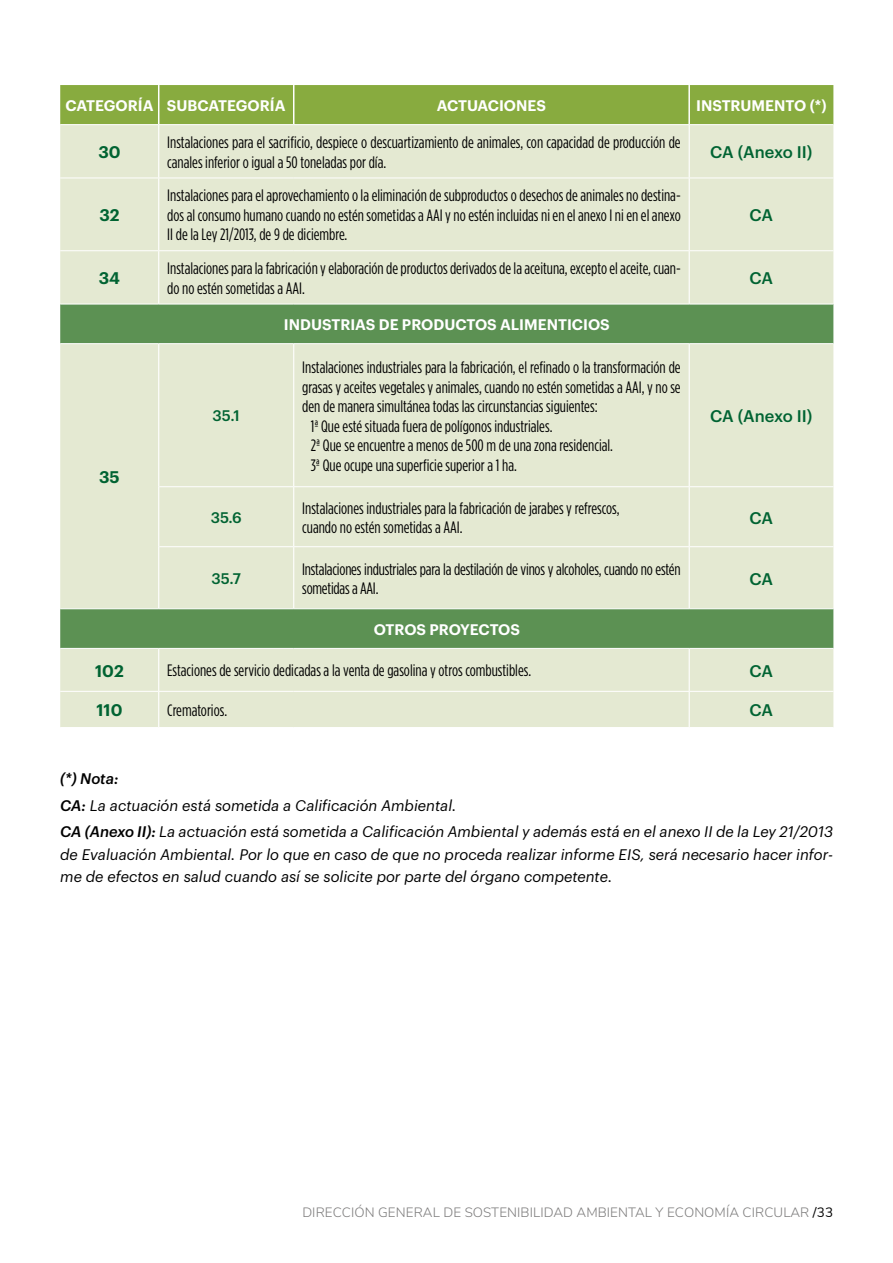
<style>
.page{position:relative;width:893px;height:1263px;background:#fff}
.page>*{position:absolute;margin:0;border:0;box-sizing:border-box;transform-origin:0 0}
.t1{font:16.5px/19.5px "Gotham Condensed";color:#000}
.t2{font:500 16.5px "Graphik";letter-spacing:-.015em;color:#006332}
.t3{font:600 16.5px "Graphik";color:#006332}
.t4{font:italic 15px/26.7px "Graphik";color:#000}
.t5{font:600 15px "Graphik";color:#fff}
.t6{font:500 15px "Graphik";color:#006332}
.t7{font:300 13.5px "Nunito Sans";letter-spacing:.005em;color:#7c7b7b}
.s1{font-weight:500}
.s2{font-weight:400;color:#000}
</style>
<div class="page">
<div style="left:60px;top:85px;width:773px;height:39px;background:#88ab3f"></div>
<div style="left:60px;top:125px;width:773px;height:602px;background:#e4e9d2"></div>
<svg style="left:60px;top:305px;width:773px;height:343px;background:#c5d5b5"></svg>
<hr style="left:158px;top:85px;width:1px;height:39px;background:#fff">
<hr style="left:293px;top:85px;width:1px;height:39px;background:#fff">
<hr style="left:688px;top:85px;width:2px;height:39px;background:#fff">
<hr style="left:60px;top:304px;width:99px;height:1px;background:#fff">
<hr style="left:159px;top:304px;width:135px;height:1px;background:#fff">
<hr style="left:294px;top:304px;width:395px;height:1px;background:#fff">
<hr style="left:689px;top:304px;width:144px;height:1px;background:#fff">
<hr style="left:60px;top:608px;width:99px;height:1px;background:#fff">
<hr style="left:159px;top:608px;width:135px;height:1px;background:#fff">
<hr style="left:294px;top:608px;width:395px;height:1px;background:#fff">
<hr style="left:689px;top:608px;width:144px;height:1px;background:#fff">
<hr style="left:158px;top:125px;width:1px;height:53px;background:#fff">
<hr style="left:689px;top:125px;width:1px;height:53px;background:#fff">
<hr style="left:158px;top:178px;width:1px;height:72px;background:#fff">
<hr style="left:689px;top:178px;width:1px;height:72px;background:#fff">
<hr style="left:158px;top:251px;width:1px;height:53px;background:#fff">
<hr style="left:689px;top:251px;width:1px;height:53px;background:#fff">
<hr style="left:158px;top:344px;width:1px;height:143px;background:#fff">
<hr style="left:293px;top:344px;width:1px;height:142px;background:#fff">
<hr style="left:689px;top:344px;width:1px;height:142px;background:#fff">
<hr style="left:158px;top:487px;width:1px;height:60px;background:#fff">
<hr style="left:293px;top:487px;width:1px;height:59px;background:#fff">
<hr style="left:689px;top:487px;width:1px;height:59px;background:#fff">
<hr style="left:158px;top:547px;width:1px;height:61px;background:#fff">
<hr style="left:293px;top:547px;width:1px;height:61px;background:#fff">
<hr style="left:689px;top:547px;width:1px;height:61px;background:#fff">
<hr style="left:158px;top:649px;width:1px;height:42px;background:#fff">
<hr style="left:689px;top:649px;width:1px;height:42px;background:#fff">
<hr style="left:158px;top:692px;width:1px;height:35px;background:#fff">
<hr style="left:689px;top:692px;width:1px;height:35px;background:#fff">
<hr style="left:60px;top:178px;width:99px;height:1px;background:#fff">
<hr style="left:159px;top:178px;width:135px;height:1px;background:#fff">
<hr style="left:294px;top:178px;width:395px;height:1px;background:#fff">
<hr style="left:689px;top:178px;width:144px;height:1px;background:#fff">
<hr style="left:60px;top:250px;width:99px;height:1px;background:#fff">
<hr style="left:159px;top:250px;width:135px;height:1px;background:#fff">
<hr style="left:294px;top:250px;width:395px;height:1px;background:#fff">
<hr style="left:689px;top:250px;width:144px;height:1px;background:#fff">
<hr style="left:60px;top:343px;width:99px;height:1px;background:#fff">
<hr style="left:159px;top:343px;width:135px;height:1px;background:#fff">
<hr style="left:294px;top:343px;width:395px;height:1px;background:#fff">
<hr style="left:689px;top:343px;width:144px;height:1px;background:#fff">
<hr style="left:159px;top:486px;width:135px;height:1px;background:#fff">
<hr style="left:294px;top:486px;width:395px;height:1px;background:#fff">
<hr style="left:689px;top:486px;width:144px;height:1px;background:#fff">
<hr style="left:159px;top:546px;width:135px;height:1px;background:#fff">
<hr style="left:294px;top:546px;width:395px;height:1px;background:#fff">
<hr style="left:689px;top:546px;width:144px;height:1px;background:#fff">
<hr style="left:60px;top:648px;width:99px;height:1px;background:#fff">
<hr style="left:159px;top:648px;width:135px;height:1px;background:#fff">
<hr style="left:294px;top:648px;width:395px;height:1px;background:#fff">
<hr style="left:689px;top:648px;width:144px;height:1px;background:#fff">
<hr style="left:60px;top:691px;width:99px;height:1px;background:#fff">
<hr style="left:159px;top:691px;width:135px;height:1px;background:#fff">
<hr style="left:294px;top:691px;width:395px;height:1px;background:#fff">
<hr style="left:689px;top:691px;width:144px;height:1px;background:#fff">
<p class="t5" style="left:65px;top:94px;width:222px">CATEGORÍA SUBCATEGORÍA</p>
<p class="t5" style="left:437px;top:94px;width:111px">ACTUACIONES</p>
<p class="t5" style="left:696px;top:94px;width:132px">INSTRUMENTO (*)</p>
<p class="t3" style="left:98px;top:139px;width:24px">30</p>
<p class="t1" style="left:167px;top:132px;width:515px">Instalaciones para el sacrificio, despiece o descuartizamiento de animales, con capacidad de producción de canales inferior o igual a 50 toneladas por día.</p>
<p class="t2" style="left:710px;top:140px;width:104px">CA (Anexo II)</p>
<p class="t3" style="left:99px;top:203px;width:22px">32</p>
<p class="t1" style="left:167px;top:186px;width:515px;text-align:justify">Instalaciones para el aprovechamiento o la eliminación de subproductos o desechos de animales no destina&shy;dos al consumo humano cuando no estén sometidas a AAI y no estén incluidas ni en el anexo I ni en el anexo II de la Ley 21/2013, de 9 de diciembre.</p>
<p class="t2" style="left:749px;top:203px;width:25px">CA</p>
<p class="t3" style="left:99px;top:266px;width:23px">34</p>
<p class="t1" style="left:167px;top:259px;width:515px">Instalaciones para la fabricación y elaboración de productos derivados de la aceituna, excepto el aceite, cuan&shy;do no estén sometidas a AAI.</p>
<p class="t2" style="left:749px;top:266px;width:25px">CA</p>
<p class="t5" style="left:284px;top:313px;width:327px">INDUSTRIAS DE PRODUCTOS ALIMENTICIOS</p>
<p class="t3" style="left:99px;top:464px;width:22px">35</p>
<p class="t6" style="left:213px;top:404px;width:29px">35.1</p>
<p class="t1" style="left:302px;top:357px;width:380px">Instalaciones industriales para la fabricación, el refinado o la transformación de</p>
<p class="t1" style="left:302px;top:377px;width:380px">grasas y aceites vegetales y animales, cuando no estén sometidas a AAI, y no se</p>
<p class="t1" style="left:302px;top:396px;width:297px">den de manera simultánea todas las circunstancias siguientes:</p>
<p class="t1" style="left:311px;top:416px;width:243px">1ª Que esté situada fuera de polígonos industriales.</p>
<p class="t1" style="left:311px;top:435px;width:304px">2ª Que se encuentre a menos de 500 m de una zona residencial.</p>
<p class="t1" style="left:311px;top:455px;width:208px">3ª Que ocupe una superficie superior a 1 ha.</p>
<p class="t2" style="left:710px;top:403px;width:104px">CA (Anexo II)</p>
<p class="t6" style="left:211px;top:506px;width:33px">35.6</p>
<p class="t1" style="left:302px;top:498px;width:319px">Instalaciones industriales para la fabricación de jarabes y refrescos, cuando no estén sometidas a AAI.</p>
<p class="t2" style="left:749px;top:505px;width:25px">CA</p>
<p class="t6" style="left:212px;top:567px;width:31px">35.7</p>
<p class="t1" style="left:302px;top:559px;width:380px">Instalaciones industriales para la destilación de vinos y alcoholes, cuando no estén sometidas a AAI.</p>
<p class="t2" style="left:749px;top:566px;width:25px">CA</p>
<p class="t5" style="left:374px;top:618px;width:148px">OTROS PROYECTOS</p>
<p class="t3" style="left:95px;top:658px;width:30px">102</p>
<p class="t1" style="left:167px;top:661px;width:365px">Estaciones de servicio dedicadas a la venta de gasolina y otros combustibles.</p>
<p class="t2" style="left:749px;top:658px;width:25px">CA</p>
<p class="t3" style="left:97px;top:698px;width:27px">110</p>
<p class="t1" style="left:167px;top:700px;width:61px">Crematorios.</p>
<p class="t2" style="left:749px;top:698px;width:25px">CA</p>
<p class="t4" style="left:60px;top:764px;width:774px"><span class="s1">(*) Nota:<br>CA:</span> La actuación está sometida a Calificación Ambiental.<br><span class="s1">CA (Anexo II):</span> La actuación está sometida a Calificación Ambiental y además está en el anexo II de la Ley 21/2013</p>
<p class="t4" style="left:60px;top:842px;width:774px;line-height:22.5px">de Evaluación Ambiental. Por lo que en caso de que no proceda realizar informe EIS, será necesario hacer infor&shy;me de efectos en salud cuando así se solicite por parte del órgano competente.</p>
<p class="t7" style="left:302px;top:1202px;width:532px">DIRECCIÓN GENERAL DE SOSTENIBILIDAD AMBIENTAL Y ECONOMÍA CIRCULAR <span class="s2">/33</span></p>
</div>
